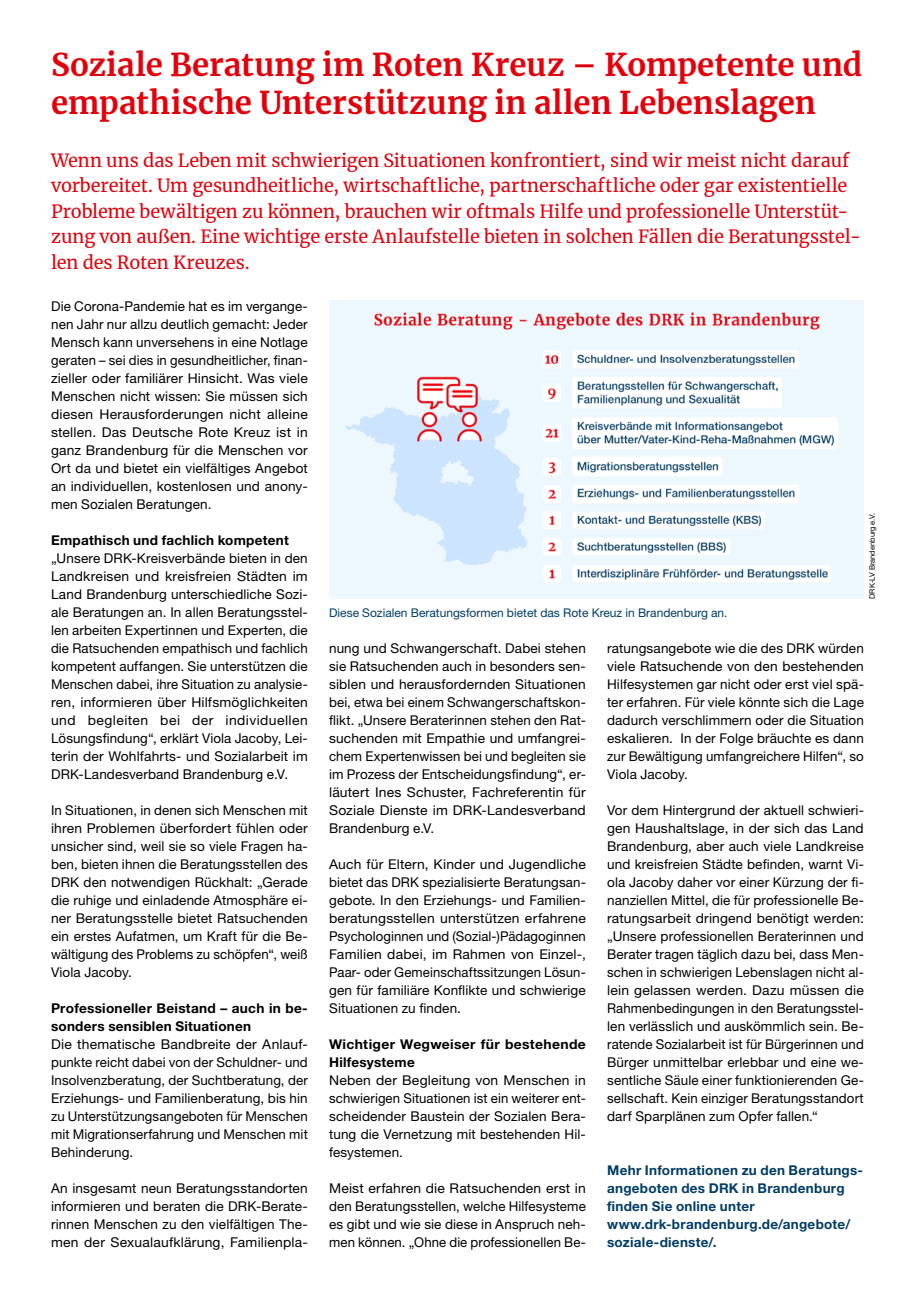
<style>
.page{position:relative;width:915px;height:1297px;background:#fff}
.page>*{position:absolute;margin:0;border:0;box-sizing:border-box;transform-origin:0 0}
.MGB_Headline{font:700 31.05px/37.2px "Merriweather";color:#e3000b}
.MGB_Subline{font:18px/25.5px "Merriweather";letter-spacing:-.005em;color:#e3000b}
.MGB_Copy{font:13.5px/18px "Helvetica Neue LT Pro";letter-spacing:.01em;color:#000;text-align:justify}
.MGB_Copy_bold{font:700 13.5px/18px "Helvetica Neue LT Pro";letter-spacing:.02em;color:#000}
.MGB_Info{font:700 13.5px/18px "Helvetica Neue LT Pro";letter-spacing:.02em;color:#003c65}
.MGB_BU{font:12px "Helvetica Neue LT Pro";color:#003c65}
.MGB_Fotocredits{font:7.5px "Helvetica Neue LT Pro";color:#000}
</style>
<div class="page">
<img style="left:329px;top:300px;width:534px;height:299px">
<p class="MGB_Headline" style="left:51px;top:46px;width:812px">Soziale Beratung im Roten Kreuz – Kompetente und empathische Unterstützung in allen Lebenslagen</p>
<p class="MGB_Subline" style="left:51px;top:147px;width:811px">Wenn uns das Leben mit schwierigen Situationen konfrontiert, sind wir meist nicht darauf vorbereitet. Um gesundheitliche, wirtschaftliche, partnerschaftliche oder gar existentielle Probleme bewältigen zu können, brauchen wir oftmals Hilfe und professionelle Unterstüt&shy;zung von außen. Eine wichtige erste Anlaufstelle bieten in solchen Fällen die Beratungsstel&shy;len des Roten Kreuzes.</p>
<p class="MGB_Copy" style="left:51px;top:296px;width:258px">Die Corona-Pandemie hat es im vergange&shy;nen Jahr nur allzu deutlich gemacht: Jeder Mensch kann unversehens in eine Notlage geraten – sei dies in gesundheitlicher, finan&shy;zieller oder familiärer Hinsicht. Was viele Menschen nicht wissen: Sie müssen sich diesen Herausforderungen nicht alleine stellen. Das Deutsche Rote Kreuz ist in ganz Brandenburg für die Menschen vor Ort da und bietet ein vielfältiges Angebot an individuellen, kostenlosen und anony&shy;men Sozialen Beratungen.</p>
<p class="MGB_Copy_bold" style="left:51px;top:530px;width:239px">Empathisch und fachlich kompetent</p>
<p class="MGB_Copy" style="left:51px;top:548px;width:258px">„Unsere DRK-Kreisverbände bieten in den Landkreisen und kreisfreien Städten im Land Brandenburg unterschiedliche Sozi&shy;ale Beratungen an. In allen Beratungsstel&shy;len arbeiten Expertinnen und Experten, die die Ratsuchenden empathisch und fachlich kompetent auffangen. Sie unterstützen die Menschen dabei, ihre Situation zu analysie&shy;ren, informieren über Hilfsmöglichkeiten und begleiten bei der individuellen Lösungsfindung“, erklärt Viola Jacoby, Lei&shy;terin der Wohlfahrts- und Sozialarbeit im DRK-Landesverband Brandenburg e.V.</p>
<p class="MGB_Copy" style="left:51px;top:800px;width:258px">In Situationen, in denen sich Menschen mit ihren Problemen überfordert fühlen oder unsicher sind, weil sie so viele Fragen ha&shy;ben, bieten ihnen die Beratungsstellen des DRK den notwendigen Rückhalt: „Gerade die ruhige und einladende Atmosphäre ei&shy;ner Beratungsstelle bietet Ratsuchenden ein erstes Aufatmen, um Kraft für die Be&shy;wältigung des Problems zu schöpfen“, weiß Viola Jacoby.</p>
<p class="MGB_Copy_bold" style="left:51px;top:998px;width:258px">Professioneller Beistand – auch in be&shy;sonders sensiblen Situationen</p>
<p class="MGB_Copy" style="left:51px;top:1034px;width:258px">Die thematische Bandbreite der Anlauf&shy;punkte reicht dabei von der Schuldner- und Insolvenzberatung, der Suchtberatung, der Erziehungs- und Familienberatung, bis hin zu Unterstützungsangeboten für Menschen mit Migrationserfahrung und Menschen mit Behinderung.</p>
<p class="MGB_Copy" style="left:51px;top:1178px;width:258px">An insgesamt neun Beratungsstandorten informieren und beraten die DRK-Berate&shy;rinnen Menschen zu den vielfältigen The&shy;men der Sexualaufklärung, Familienpla-</p>
<p class="MGB_Fotocredits" style="left:867px;top:599px;width:88px;rotate:-90deg">DRK-LV Brandenburg e.V.</p>
<p class="MGB_BU" style="left:329px;top:605px;width:400px">Diese Sozialen Beratungsformen bietet das Rote Kreuz in Brandenburg an.</p>
<p class="MGB_Copy" style="left:329px;top:638px;width:258px">nung und Schwangerschaft. Dabei stehen sie Ratsuchenden auch in besonders sen&shy;siblen und herausfordernden Situationen bei, etwa bei einem Schwangerschaftskon&shy;flikt. „Unsere Beraterinnen stehen den Rat&shy;suchenden mit Empathie und umfangrei&shy;chem Expertenwissen bei und begleiten sie im Prozess der Entscheidungsfindung“, er&shy;läutert Ines Schuster, Fachreferentin für Soziale Dienste im DRK-Landesverband Brandenburg e.V.</p>
<p class="MGB_Copy" style="left:329px;top:854px;width:258px">Auch für Eltern, Kinder und Jugendliche bietet das DRK spezialisierte Beratungsan&shy;gebote. In den Erziehungs- und Familien&shy;beratungsstellen unterstützen erfahrene Psychologinnen und (Sozial-)Pädagoginnen Familien dabei, im Rahmen von Einzel-, Paar- oder Gemeinschaftssitzungen Lösun&shy;gen für familiäre Konflikte und schwierige Situationen zu finden.</p>
<p class="MGB_Copy_bold" style="left:329px;top:1034px;width:258px">Wichtiger Wegweiser für bestehende<br>Hilfesysteme</p>
<p class="MGB_Copy" style="left:329px;top:1070px;width:258px">Neben der Begleitung von Menschen in schwierigen Situationen ist ein weiterer ent&shy;scheidender Baustein der Sozialen Bera&shy;tung die Vernetzung mit bestehenden Hil&shy;fesystemen.</p>
<p class="MGB_Copy" style="left:329px;top:1178px;width:258px">Meist erfahren die Ratsuchenden erst in den Beratungsstellen, welche Hilfesysteme es gibt und wie sie diese in Anspruch neh&shy;men können. „Ohne die professionellen Be-</p>
<p class="MGB_Copy" style="left:607px;top:638px;width:258px">ratungsangebote wie die des DRK würden viele Ratsuchende von den bestehenden Hilfesystemen gar nicht oder erst viel spä&shy;ter erfahren. Für viele könnte sich die Lage dadurch verschlimmern oder die Situation eskalieren. In der Folge bräuchte es dann zur Bewältigung umfangreichere Hilfen“, so Viola Jacoby.</p>
<p class="MGB_Copy" style="left:607px;top:800px;width:258px">Vor dem Hintergrund der aktuell schwieri&shy;gen Haushaltslage, in der sich das Land Brandenburg, aber auch viele Landkreise und kreisfreien Städte befinden, warnt Vi&shy;ola Jacoby daher vor einer Kürzung der fi&shy;nanziellen Mittel, die für professionelle Be&shy;ratungsarbeit dringend benötigt werden: „Unsere professionellen Beraterinnen und Berater tragen täglich dazu bei, dass Men&shy;schen in schwierigen Lebenslagen nicht al&shy;lein gelassen werden. Dazu müssen die Rahmenbedingungen in den Beratungsstel&shy;len verlässlich und auskömmlich sein. Be&shy;ratende Sozialarbeit ist für Bürgerinnen und Bürger unmittelbar erlebbar und eine we&shy;sentliche Säule einer funktionierenden Ge&shy;sellschaft. Kein einziger Beratungsstandort darf Sparplänen zum Opfer fallen.“</p>
<p class="MGB_Info" style="left:607px;top:1160px;width:257px">Mehr Informationen zu den Beratungs&shy;angeboten des DRK in Brandenburg finden Sie online unter www.drk-brandenburg.de/angebote/ soziale-dienste/.</p>
</div>
